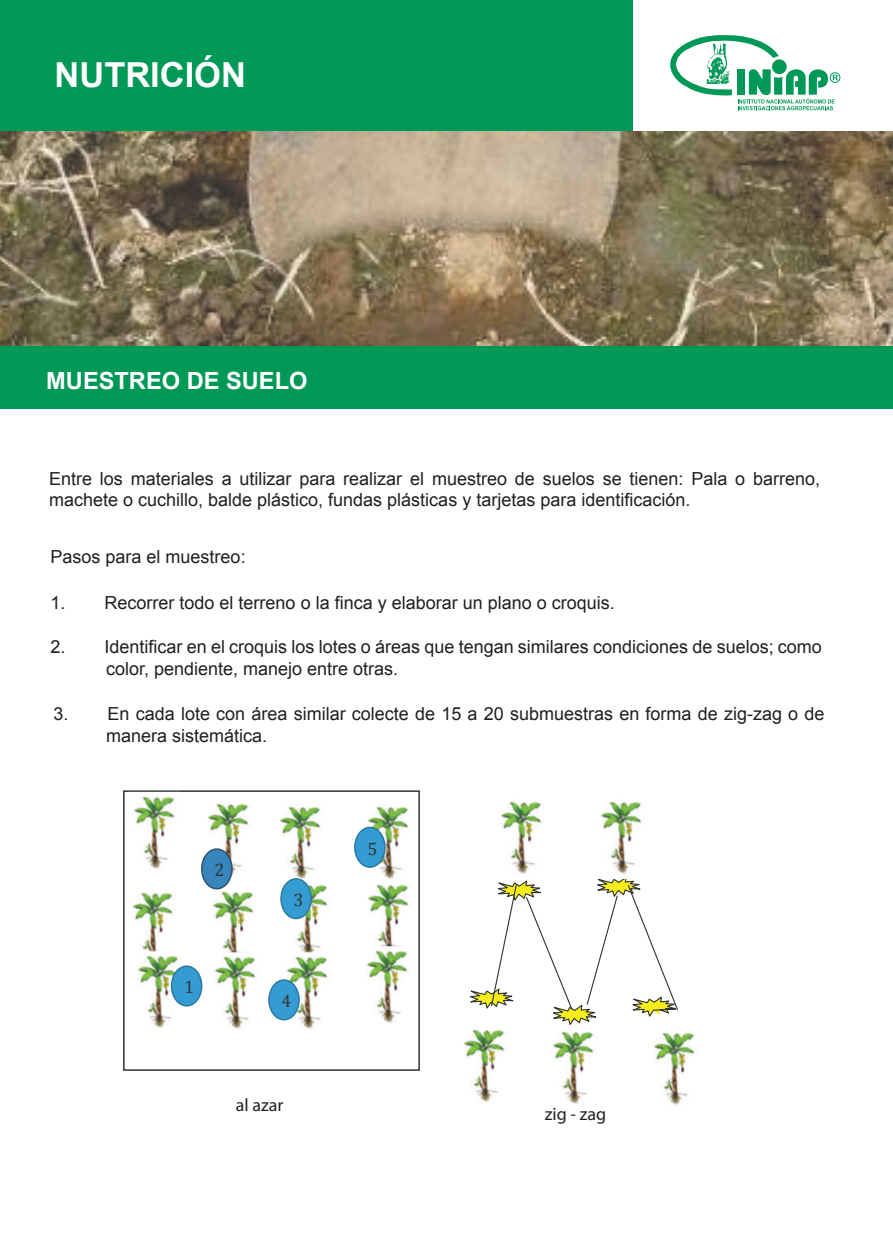
<style>
.page{position:relative;width:893px;height:1237px;background:#fff}
.page>*{position:absolute;margin:0;border:0;box-sizing:border-box;transform-origin:0 0}
.t1{font:700 34.5px "Arial";color:#fff}
.t2{font:700 23.7px "Arial";color:#fff}
.t3{font:18px/21.6px "Arial";color:#231f20}
.t4{font:18px "Myriad Pro";color:#231f20}
.t5{font:18px "Cambria";color:#313433}
</style>
<div class="page">
<svg style="left:670px;top:35px;width:170px;height:75px"></svg>
<div style="left:0;top:1px;width:633px;height:130px;background:#009856"></div>
<div style="left:0;top:346px;width:892px;height:63px;background:#009856"></div>
<svg style="left:470px;top:879px;width:208px;height:146px"></svg>
<div style="left:123px;top:790px;width:297px;height:281px;border:2px solid #313433"></div>
<img style="left:128px;top:791px;width:52px;height:78px">
<img style="left:133px;top:892px;width:42px;height:59px">
<img style="left:138px;top:951px;width:46px;height:77px">
<img style="left:280px;top:806px;width:43px;height:73px">
<img style="left:208px;top:886px;width:48px;height:66px">
<img style="left:215px;top:952px;width:43px;height:77px">
<img style="left:283px;top:879px;width:47px;height:72px">
<img style="left:362px;top:806px;width:49px;height:73px">
<img style="left:368px;top:884px;width:43px;height:62px">
<img style="left:367px;top:946px;width:43px;height:77px">
<img style="left:281px;top:951px;width:49px;height:78px">
<img style="left:202px;top:803px;width:49px;height:76px">
<div style="left:202px;top:849px;width:30px;height:40px;background:#3785bd;border-radius:50%"></div>
<div style="left:201px;top:848px;width:32px;height:41px;border:2px solid #31526d;border-radius:50%"></div>
<div style="left:281px;top:879px;width:30px;height:39px;background:#349cd2;border-radius:50%"></div>
<div style="left:280px;top:878px;width:32px;height:41px;border:2px solid #2a7aa3;border-radius:50%"></div>
<div style="left:269px;top:980px;width:30px;height:40px;background:#349cd2;border-radius:50%"></div>
<div style="left:268px;top:979px;width:32px;height:41px;border:2px solid #2a7aa3;border-radius:50%"></div>
<div style="left:355px;top:827px;width:30px;height:40px;background:#349cd2;border-radius:50%"></div>
<div style="left:354px;top:827px;width:32px;height:41px;border:2px solid #2a7aa3;border-radius:50%"></div>
<div style="left:172px;top:966px;width:30px;height:40px;background:#349cd2;border-radius:50%"></div>
<div style="left:171px;top:965px;width:31px;height:41px;border:2px solid #2a7aa3;border-radius:50%"></div>
<img style="left:0;top:131px;width:892px;height:215px">
<img style="left:501px;top:801px;width:43px;height:73px">
<img style="left:601px;top:801px;width:43px;height:73px">
<img style="left:654px;top:1032px;width:43px;height:73px">
<img style="left:464px;top:1024px;width:47px;height:78px">
<img style="left:553px;top:1031px;width:43px;height:73px">
<h1 class="t1" style="left:55px;top:55px;width:193px">NUTRICIÓN</h1>
<h2 class="t2" style="left:46px;top:367px;width:263px">MUESTREO DE SUELO</h2>
<p class="t3" style="left:49px;top:469px;width:773px">Entre los materiales a utilizar para realizar el muestreo de suelos se tienen: Pala o barreno, machete o cuchillo, balde plástico, fundas plásticas y tarjetas para identificación.</p>
<p class="t3" style="left:51px;top:547px;width:197px">Pasos para el muestreo:</p>
<p class="t3" style="left:51px;top:593px;width:566px">1. Recorrer todo el terreno o la finca y elaborar un plano o croquis.</p>
<p class="t3" style="left:106px;top:638px;width:717px;text-indent:-55px">2. Identificar en el croquis los lotes o áreas que tengan similares condiciones de suelos; como color, pendiente, manejo entre otras.</p>
<p class="t3" style="left:106px;top:705px;width:720px;text-indent:-53px">3. En cada lote con área similar colecte de 15 a 20 submuestras en forma de zig-zag o de manera sistemática.</p>
<p class="t5" style="left:214px;top:859px;width:11px">2</p>
<p class="t5" style="left:184px;top:976px;width:11px">1</p>
<p class="t5" style="left:294px;top:889px;width:11px">3</p>
<p class="t5" style="left:282px;top:990px;width:11px">4</p>
<p class="t4" style="left:236px;top:1098px;width:49px">al azar</p>
<p class="t5" style="left:367px;top:838px;width:11px">5</p>
<p class="t4" style="left:545px;top:1107px;width:63px">zig - zag</p>
</div>
